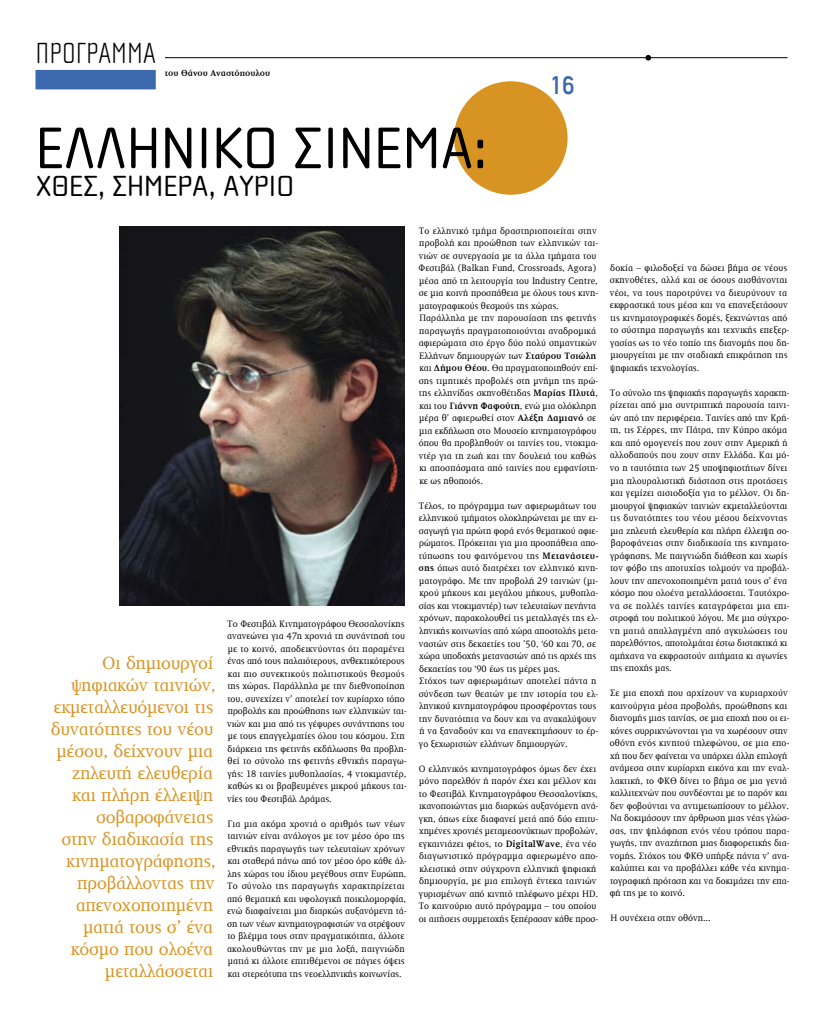
<style>
.page{position:relative;width:823px;height:1021px;background:#fff}
.page>*{position:absolute;margin:0;border:0;box-sizing:border-box;transform-origin:0 0}
.t1{font:expanded 60px "Cholla TT";color:#000}
.t2{font:expanded 30px "Cholla TT";color:#000}
.t3{font:100 30px "Cholla TT";color:#000}
.t4{font:25px "Din TT";color:#3c68ae}
.t5{font:18px/22px "Diplomat TT";letter-spacing:-.015em;color:#d89423;text-align:right}
.t6{font:9.5px/12.5px "Diplomat TT";letter-spacing:.005em;color:#000;scale:.95 1}
.t7{font:700 9px "Diplomat TT";color:#000;scale:.95 1}
.s1{font-weight:700}
</style>
<div class="page">
<div style="left:454px;top:81px;width:113px;height:114px;background:#d89423;border-radius:50%"></div>
<hr style="left:133px;top:57px;width:654px;height:1px;background:#000">
<svg style="left:645px;top:55px;width:5px;height:6px"></svg>
<div style="left:35px;top:43px;width:129px;height:52px;background:#fff"></div>
<div style="left:35px;top:70px;width:121px;height:19px;background:#3c68ae"></div>
<img style="left:119px;top:227px;width:285px;height:378px">
<h2 class="t3" style="left:35px;top:36px;width:122px">ΠΡΟΓΡΑΜΜΑ</h2>
<p class="t7" style="left:165px;top:68px;width:112px">του Θάνου Αναστόπουλου</p>
<h3 class="t4" style="left:550px;top:72px;width:26px">16</h3>
<h1 class="t1" style="left:35px;top:115px;width:453px">ΕΛΛΗΝΙΚΟ ΣΙΝΕΜΑ:</h1>
<h2 class="t2" style="left:36px;top:169px;width:259px">ΧΘΕΣ, ΣΗΜΕΡΑ, ΑΥΡΙΟ</h2>
<p class="t5" style="left:51px;top:652px;width:166px">Οι δημιουργοί ψηφιακών ταινιών, εκμεταλλευόμενοι τις δυνατότητες του νέου μέσου, δείχνουν μια ζηλευτή ελευθερία και πλήρη έλλειψη σοβαροφάνειας<br>στην διαδικασία της κινηματογράφησης, προβάλλοντας την απενοχοποιημένη ματιά τους σ’ ένα κόσμο που ολοένα μεταλλάσσεται</p>
<p class="t6" style="left:227px;top:617px;width:190px">Τo Φεστιβάλ Κινηματογράφου Θεσσαλονίκης ανανεώνει για 47η χρονιά τη συνάντησή του με το κοινό, αποδεικνύοντας ότι παραμένει ένας από τους παλαιότερους, ανθεκτικότερους και πιο συνεκτικούς πολιτιστικούς θεσμούς της χώρας. Παράλληλα με την διεθνοποίηση του, συνεχίζει ν’ αποτελεί τον κυρίαρχο τόπο προβολής και προώθησης των ελληνικών ται&shy;νιών και μια από τις γέφυρες συνάντησης του με τους επαγγελματίες όλου του κόσμου. Στη διάρκεια της φετινής εκδήλωσης θα προβλη&shy;θεί το σύνολο της φετινής εθνικής παραγω&shy;γής: 18 ταινίες μυθοπλασίας, 4 ντοκιμαντέρ, καθώς κι οι βραβευμένες μικρού μήκους ται&shy;νίες του Φεστιβάλ Δράμας.</p>
<p class="t6" style="left:227px;top:817px;width:190px">Για μια ακόμα χρονιά ο αριθμός των νέων ταινιών είναι ανάλογος με τον μέσο όρο της εθνικής παραγωγής των τελευταίων χρόνων και σταθερά πάνω από τον μέσο όρο κάθε άλ&shy;λης χώρας του ίδιου μεγέθους στην Ευρώπη.<br>Το σύνολο της παραγωγής χαρακτηρίζεται από θεματική και υφολογική ποικιλομορφία, ενώ διαφαίνεται μια διαρκώς αυξανόμενη τά&shy;ση των νέων κινηματογραφιστών να στρέψουν το βλέμμα τους στην πραγματικότητα, άλλοτε ακολουθώντας την με μια λοξή, παιγνιώδη ματιά κι άλλοτε επιτιθέμενοι σε πάγιες όψεις και στερεότυπα της νεοελληνικής κοινωνίας.</p>
<p class="t6" style="left:418px;top:224px;width:190px">Το ελληνικό τμήμα δραστηριοποιείται στην προβολή και προώθηση των ελληνικών ται&shy;νιών σε συνεργασία με τα άλλα τμήματα του Φεστιβάλ (Balkan Fund, Crossroads, Agora) μέσα από τη λειτουργία του Industry Centre, σε μια κοινή προσπάθεια με όλους τους κινη&shy;ματογραφικούς θεσμούς της χώρας.<br>Παράλληλα με την παρουσίαση της φετινής παραγωγής πραγματοποιούνται αναδρομικά αφιερώματα στο έργο δύο πολύ σημαντικών Ελλήνων δημιουργών των <span class="s1">Σταύρου Τσιώλη </span>και <span class="s1">Δήμου Θέου</span>. Θα πραγματοποιηθούν επί&shy;σης τιμητικές προβολές στη μνήμη της πρώ&shy;της ελληνίδας σκηνοθέτιδας <span class="s1">Μαρίας Πλυτά</span>, και του <span class="s1">Γιάννη Φαφούτη</span>, ενώ μια ολόκληρη μέρα θ’ αφιερωθεί στον <span class="s1">Αλέξη Δαμιανό</span> σε μια εκδήλωση στο Μουσείο κινηματογράφου όπου θα προβληθούν οι ταινίες του, ντοκιμα&shy;ντέρ για τη ζωή και την δουλειά του καθώς κι αποσπάσματα από ταινίες που εμφανίστη&shy;κε ως ηθοποιός.</p>
<p class="t6" style="left:418px;top:499px;width:191px">Τέλος, το πρόγραμμα των αφιερωμάτων του ελληνικού τμήματος ολοκληρώνεται με την ει&shy;σαγωγή για πρώτη φορά ενός θεματικού αφιε&shy;ρώματος. Πρόκειται για μια προσπάθεια απο&shy;τύπωσης του φαινόμενου της <span class="s1">Μετανάστευ&shy;σης</span> όπως αυτό διατρέχει τον ελληνικό κινη&shy;ματογράφο. Με την προβολή 29 ταινιών (μι&shy;κρού μήκους και μεγάλου μήκους, μυθοπλα&shy;σίας και ντοκιμαντέρ) των τελευταίων πενήντα χρόνων, παρακολουθεί τις μεταλλαγές της ελ&shy;ληνικής κοινωνίας από χώρα αποστολής μετα&shy;ναστών στις δεκαετίες του ’50, ‘60 και 70, σε χώρα υποδοχής μεταναστών από τις αρχές της δεκαετίας του ‘90 έως τις μέρες μας.<br>Στόχος των αφιερωμάτων αποτελεί πάντα η σύνδεση των θεατών με την ιστορία του ελ&shy;ληνικού κινηματογράφου προσφέροντας τους την δυνατότητα να δουν και να ανακαλύψουν ή να ξαναδούν και να επανεκτιμήσουν το έρ&shy;γο ξεχωριστών ελλήνων δημιουργών.</p>
<p class="t6" style="left:418px;top:762px;width:190px">Ο ελληνικός κινηματογράφος όμως δεν έχει μόνο παρελθόν ή παρόν έχει και μέλλον και το Φεστιβάλ Κινηματογράφου Θεσσαλονίκης, ικανοποιώντας μια διαρκώς αυξανόμενη ανά&shy;γκη, όπως είχε διαφανεί μετά από δύο επιτυ&shy;χημένες χρονιές μεταμεσονύκτιων προβολών, εγκαινιάζει φέτος, το <span class="s1">DigitalWave</span>, ένα νέο διαγωνιστικό πρόγραμμα αφιερωμένο απο&shy;κλειστικά στην σύγχρονη ελληνική ψηφιακή δημιουργία, με μια επιλογή έντεκα ταινιών γυρισμένων από κινητό τηλέφωνο μέχρι HD.<br>Το καινούριο αυτό πρόγραμμα – του οποίου οι αιτήσεις συμμετοχής ξεπέρασαν κάθε προσ-</p>
<p class="t6" style="left:609px;top:261px;width:190px">δοκία – φιλοδοξεί να δώσει βήμα σε νέους σκηνοθέτες, αλλά και σε όσους αισθάνονται νέοι, να τους παροτρύνει να διευρύνουν τα εκφραστικά τους μέσα και να επανεξετάσουν τις κινηματογραφικές δομές, ξεκινώντας από το σύστημα παραγωγής και τεχνικής επεξερ&shy;γασίας ως το νέο τοπίο της διανομής που δη&shy;μιουργείται με την σταδιακή επικράτηση της ψηφιακής τεχνολογίας.</p>
<p class="t6" style="left:609px;top:386px;width:190px">Το σύνολο της ψηφιακής παραγωγής χαρακτη&shy;ρίζεται από μια συντριπτική παρουσία ταινι&shy;ών από την περιφέρεια. Ταινίες από την Κρή&shy;τη, τις Σέρρες, την Πάτρα, την Κύπρο ακόμα και από ομογενείς που ζουν στην Αμερική ή αλλοδαπούς που ζουν στην Ελλάδα. Και μό&shy;νο η ταυτότητα των 25 υποψηφιοτήτων δίνει μια πλουραλιστική διάσταση στις προτάσεις και γεμίζει αισιοδοξία για το μέλλον. Οι δη&shy;μιουργοί ψηφιακών ταινιών εκμεταλλεύονται τις δυνατότητες του νέου μέσου δείχνοντας μια ζηλευτή ελευθερία και πλήρη έλλειψη σο&shy;βαροφάνειας στην διαδικασία της κινηματο&shy;γράφησης. Με παιγνιώδη διάθεση και χωρίς τον φόβο της αποτυχίας τολμούν να προβάλ&shy;λουν την απενοχοποιημένη ματιά τους σ’ ένα κόσμο που ολοένα μεταλλάσσεται. Ταυτόχρο&shy;να σε πολλές ταινίες καταγράφεται μια επι&shy;στροφή του πολιτικού λόγου. Με μια σύγχρο&shy;νη ματιά απαλλαγμένη από αγκυλώσεις του παρελθόντος, αποτολμάται έστω διστακτικά κι αμήχανα να εκφραστούν αιτήματα κι αγωνίες της εποχής μας.</p>
<p class="t6" style="left:609px;top:686px;width:190px">Σε μια εποχή που αρχίζουν να κυριαρχούν καινούργια μέσα προβολής, προώθησης και διανομής μιας ταινίας, σε μια εποχή που οι ει&shy;κόνες συρρικνώνονται για να χωρέσουν στην οθόνη ενός κινητού τηλεφώνου, σε μια επο&shy;χή που δεν φαίνεται να υπάρχει άλλη επιλογή ανάμεσα στην κυρίαρχη εικόνα και την εναλ&shy;λακτική, το ΦΚΘ δίνει το βήμα σε μια γενιά καλλιτεχνών που συνδέονται με το παρόν και δεν φοβούνται να αντιμετωπίσουν το μέλλον.<br>Να δοκιμάσουν την άρθρωση μιας νέας γλώσ&shy;σας, την ψηλάφηση ενός νέου τρόπου παρα&shy;γωγής, την αναζήτηση μιας διαφορετικής δια&shy;νομής. Στόχος του ΦΚΘ υπήρξε πάντα ν’ ανα&shy;καλύπτει και να προβάλλει κάθε νέα κινημα&shy;τογραφική πρόταση και να δοκιμάζει την επα&shy;φή της με το κοινό.</p>
<p class="t6" style="left:610px;top:911px;width:107px">Η συνέχεια στην οθόνη...</p>
</div>
